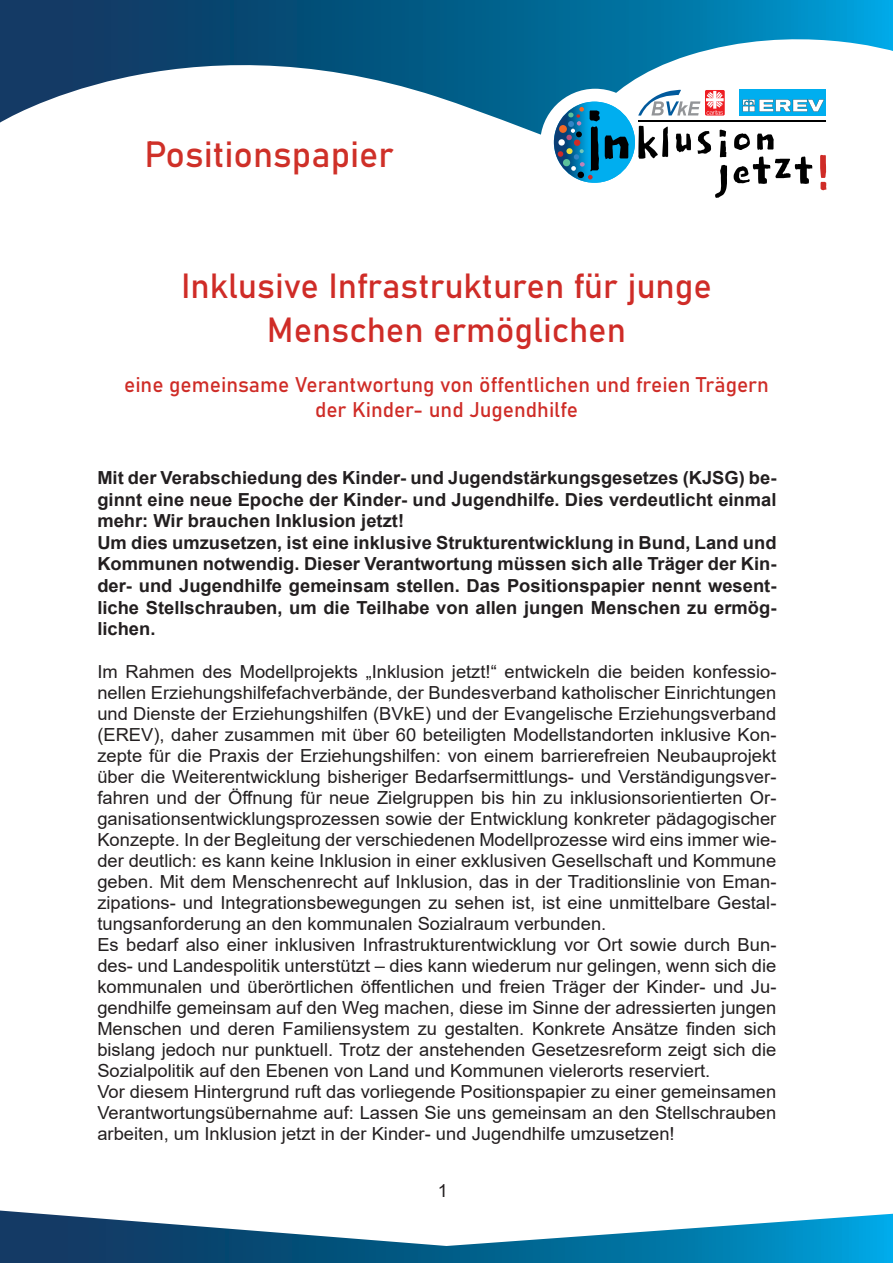
<style>
.page{position:relative;width:893px;height:1263px;background:#fff}
.page>*{position:absolute;margin:0;border:0;box-sizing:border-box;transform-origin:0 0}
.t1{font:36px "Bahnschrift";color:#cf3028}
.t2{font:34.5px/43.2px "Bahnschrift";color:#cf2c27;text-align:center}
.t3{font:21px/25.2px "Bahnschrift";color:#cf2c27;text-align:center}
.t4{font:18px/21px "Arial";color:#231f20}
.t5{font:700 18px/21.6px "Arial";color:#231f20}
</style>
<div class="page">
<svg style="left:0;top:0;width:893px;height:148px"></svg>
<div style="left:540px;top:89px;width:110px;height:110px;background:#fff;border-radius:50%"></div>
<img style="left:554px;top:102px;width:81px;height:81px;border-radius:41px">
<hr style="left:639px;top:120px;width:187px;height:2px;background:#000">
<svg style="left:638px;top:126px;width:30px;height:33px"></svg>
<svg style="left:676px;top:133px;width:15px;height:19px"></svg>
<svg style="left:697px;top:131px;width:14px;height:23px"></svg>
<svg style="left:720px;top:130px;width:6px;height:27px"></svg>
<svg style="left:734px;top:133px;width:16px;height:17px"></svg>
<svg style="left:757px;top:134px;width:17px;height:16px"></svg>
<svg style="left:734px;top:156px;width:78px;height:28px"></svg>
<svg style="left:715px;top:165px;width:12px;height:33px"></svg>
<svg style="left:820px;top:155px;width:6px;height:35px"></svg>
<svg style="left:558px;top:107px;width:71px;height:72px"></svg>
<svg style="left:638px;top:90px;width:87px;height:26px"></svg>
<div style="left:740px;top:90px;width:86px;height:26px;background:#00aeef"></div>
<svg style="left:743px;top:99px;width:81px;height:13px"></svg>
<svg style="left:0;top:1210px;width:893px;height:53px"></svg>
<h1 class="t1" style="left:145px;top:127px;width:251px">Positionspapier</h1>
<h2 class="t2" style="left:181px;top:262px;width:532px">Inklusive Infrastrukturen für junge<br>Menschen ermöglichen</h2>
<p class="t3" style="left:124px;top:371px;width:646px">eine gemeinsame Verantwortung von öffentlichen und freien Trägern der Kinder- und Jugendhilfe</p>
<p class="t5" style="left:97px;top:467px;width:681px">Mit der Verabschiedung des Kinder- und Jugendstärkungsgesetzes (KJSG) be&shy;ginnt eine neue Epoche der Kinder- und Jugendhilfe. Dies verdeutlicht einmal mehr: Wir brauchen Inklusion jetzt!<br>Um dies umzusetzen, ist eine inklusive Strukturentwicklung in Bund, Land und Kommunen notwendig. Dieser Verantwortung müssen sich alle Träger der Kin&shy;der- und Jugendhilfe gemeinsam stellen. Das Positionspapier nennt wesent&shy;liche Stellschrauben, um die Teilhabe von allen jungen Menschen zu ermög&shy;lichen.</p>
<p class="t4" style="left:97px;top:661px;width:681px">Im Rahmen des Modellprojekts „Inklusion jetzt!“ entwickeln die beiden konfessio&shy;nellen Erziehungshilfefachverbände, der Bundesverband katholischer Einrichtungen und Dienste der Erziehungshilfen (BVkE) und der Evangelische Erziehungsverband (EREV), daher zusammen mit über 60 beteiligten Modellstandorten inklusive Kon&shy;zepte für die Praxis der Erziehungshilfen: von einem barrierefreien Neubauprojekt über die Weiterentwicklung bisheriger Bedarfsermittlungs- und Verständigungsver&shy;fahren und der Öffnung für neue Zielgruppen bis hin zu inklusionsorientierten Or&shy;ganisationsentwicklungsprozessen sowie der Entwicklung konkreter pädagogischer Konzepte. In der Begleitung der verschiedenen Modellprozesse wird eins immer wie&shy;der deutlich: es kann keine Inklusion in einer exklusiven Gesellschaft und Kommune geben. Mit dem Menschenrecht auf Inklusion, das in der Traditionslinie von Eman&shy;zipations- und Integrationsbewegungen zu sehen ist, ist eine unmittelbare Gestal&shy;tungsanforderung an den kommunalen Sozialraum verbunden.<br>Es bedarf also einer inklusiven Infrastrukturentwicklung vor Ort sowie durch Bun&shy;des- und Landespolitik unterstützt – dies kann wiederum nur gelingen, wenn sich die kommunalen und überörtlichen öffentlichen und freien Träger der Kinder- und Ju&shy;gendhilfe gemeinsam auf den Weg machen, diese im Sinne der adressierten jungen Menschen und deren Familiensystem zu gestalten. Konkrete Ansätze finden sich bislang jedoch nur punktuell. Trotz der anstehenden Gesetzesreform zeigt sich die Sozialpolitik auf den Ebenen von Land und Kommunen vielerorts reserviert.<br>Vor diesem Hintergrund ruft das vorliegende Positionspapier zu einer gemeinsamen Verantwortungsübernahme auf: Lassen Sie uns gemeinsam an den Stellschrauben arbeiten, um Inklusion jetzt in der Kinder- und Jugendhilfe umzusetzen!</p>
<p class="t4" style="left:438px;top:1180px;width:12px">1</p>
</div>
